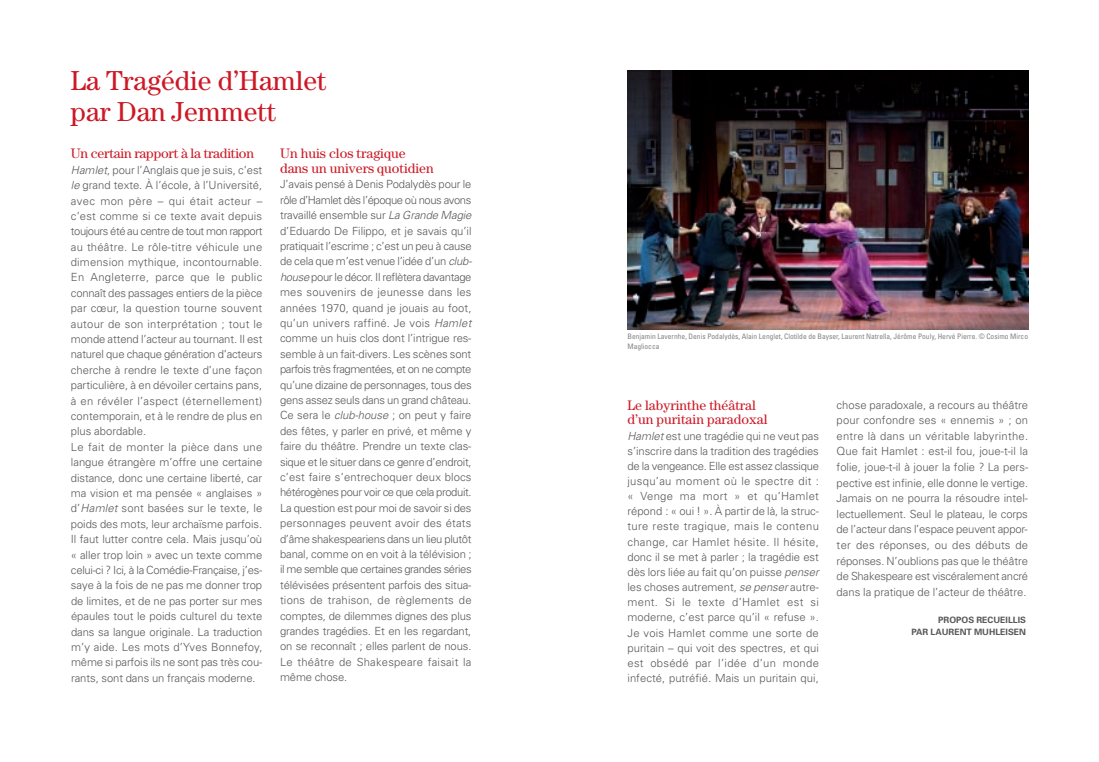
<style>
.page{position:relative;width:1099px;height:762px;background:#fff}
.page>*{position:absolute;margin:0;border:0;box-sizing:border-box;transform-origin:0 0}
.t1{font:27.5px/31.2px "Century Std";color:#cd1825}
.t2{font:13.75px/14.8px "Century Std";color:#cd1825}
.t3{font:300 11.25px/15.4px "Univers";color:#57585a;text-align:justify}
.t4{font:700 8.75px/11.9px "Univers";color:#57585a;text-align:right}
.t5{font:condensed 7.5px/10px "Univers";color:#808285}
.s1{font-style:italic}
</style>
<div class="page">
<img style="left:627px;top:71px;width:401px;height:259px">
<h1 class="t1" style="left:71px;top:67px;width:257px">La Tragédie d’Hamlet par Dan Jemmett</h1>
<p class="t2" style="left:71px;top:147px;width:185px">Un certain rapport à la tradition</p>
<p class="t3" style="left:71px;top:163px;width:193px;text-align:left"><span class="s1">Hamlet</span>, pour l’Anglais que je suis, c’est <span class="s1">le</span> grand texte. À l’école, à l’Université, avec mon père – qui était acteur – c’est comme si ce texte avait depuis toujours été au centre de tout mon rapport au théâtre. Le rôle-titre véhicule une dimension mythique, incontournable.<br>En Angleterre, parce que le public connaît des passages entiers de la pièce par cœur, la question tourne souvent autour de son interprétation ; tout le monde attend l’acteur au tournant. Il est naturel que chaque génération d’acteurs cherche à rendre le texte d’une façon particulière, à en dévoiler certains pans, à en révéler l’aspect (éternellement) contemporain, et à le rendre de plus en plus abordable.<br>Le fait de monter la pièce dans une langue étrangère m’offre une certaine distance, donc une certaine liberté, car ma vision et ma pensée « anglaises » d’<span class="s1">Hamlet</span> sont basées sur le texte, le poids des mots, leur archaïsme parfois.<br>Il faut lutter contre cela. Mais jusqu’où « aller trop loin » avec un texte comme celui-ci ? Ici, à la Comédie-Française, j’es&shy;saye à la fois de ne pas me donner trop de limites, et de ne pas porter sur mes épaules tout le poids culturel du texte dans sa langue originale. La traduction m’y aide. Les mots d’Yves Bonnefoy, même si parfois ils ne sont pas très cou&shy;rants, sont dans un français moderne.</p>
<p class="t2" style="left:280px;top:147px;width:155px">Un huis clos tragique dans un univers quotidien</p>
<p class="t3" style="left:280px;top:178px;width:193px">J’avais pensé à Denis Podalydès pour le rôle d’Hamlet dès l’époque où nous avons travaillé ensemble sur <span class="s1">La Grande Magie </span>d’Eduardo De Filippo, et je savais qu’il pratiquait l’escrime ; c’est un peu à cause de cela que m’est venue l’idée d’un <span class="s1">club&shy;house</span> pour le décor. Il reflètera davantage mes souvenirs de jeunesse dans les années 1970, quand je jouais au foot, qu’un univers raffiné. Je vois <span class="s1">Hamlet </span>comme un huis clos dont l’intrigue res&shy;semble à un fait-divers. Les scènes sont parfois très fragmentées, et on ne compte qu’une dizaine de personnages, tous des gens assez seuls dans un grand château.<br>Ce sera le <span class="s1">club-house</span> ; on peut y faire des fêtes, y parler en privé, et même y faire du théâtre. Prendre un texte clas&shy;sique et le situer dans ce genre d’endroit, c’est faire s’entrechoquer deux blocs hétérogènes pour voir ce que cela produit.<br>La question est pour moi de savoir si des personnages peuvent avoir des états d’âme shakespeariens dans un lieu plutôt banal, comme on en voit à la télévision ; il me semble que certaines grandes séries télévisées présentent parfois des situa&shy;tions de trahison, de règlements de comptes, de dilemmes dignes des plus grandes tragédies. Et en les regardant, on se reconnaît ; elles parlent de nous.<br>Le théâtre de Shakespeare faisait la même chose.</p>
<p class="t5" style="left:627px;top:331px;width:402px">Benjamin Lavernhe, Denis Podalydès, Alain Lenglet, Clotilde de Bayser, Laurent Natrella, Jérôme Pouly, Hervé Pierre. © Cosimo Mirco<br>Magliocca</p>
<p class="t2" style="left:627px;top:399px;width:141px">Le labyrinthe théâtral d’un puritain paradoxal</p>
<p class="t3" style="left:627px;top:429px;width:193px"><span class="s1">Hamlet</span> est une tragédie qui ne veut pas s’inscrire dans la tradition des tragédies de la vengeance. Elle est assez classique jusqu’au moment où le spectre dit : « Venge ma mort » et qu’Hamlet répond : « oui ! ». À partir de là, la struc&shy;ture reste tragique, mais le contenu change, car Hamlet hésite. Il hésite, donc il se met à parler ; la tragédie est dès lors liée au fait qu’on puisse <span class="s1">penser </span>les choses autrement, <span class="s1">se penser</span> autre&shy;ment. Si le texte d’Hamlet est si moderne, c’est parce qu’il « refuse ».<br>Je vois Hamlet comme une sorte de puritain – qui voit des spectres, et qui est obsédé par l’idée d’un monde infecté, putréfié. Mais un puritain qui,</p>
<p class="t3" style="left:836px;top:398px;width:193px">chose paradoxale, a recours au théâtre pour confondre ses « ennemis » ; on entre là dans un véritable labyrinthe.<br>Que fait Hamlet : est-il fou, joue-t-il la folie, joue-t-il à jouer la folie ? La pers&shy;pective est infinie, elle donne le vertige.<br>Jamais on ne pourra la résoudre intel&shy;lectuellement. Seul le plateau, le corps de l’acteur dans l’espace peuvent appor&shy;ter des réponses, ou des débuts de réponses. N’oublions pas que le théâtre de Shakespeare est viscéralement ancré dans la pratique de l’acteur de théâtre.</p>
<p class="t4" style="left:911px;top:615px;width:116px">PROPOS RECUEILLIS<br>PAR LAURENT MUHLEISEN</p>
</div>
